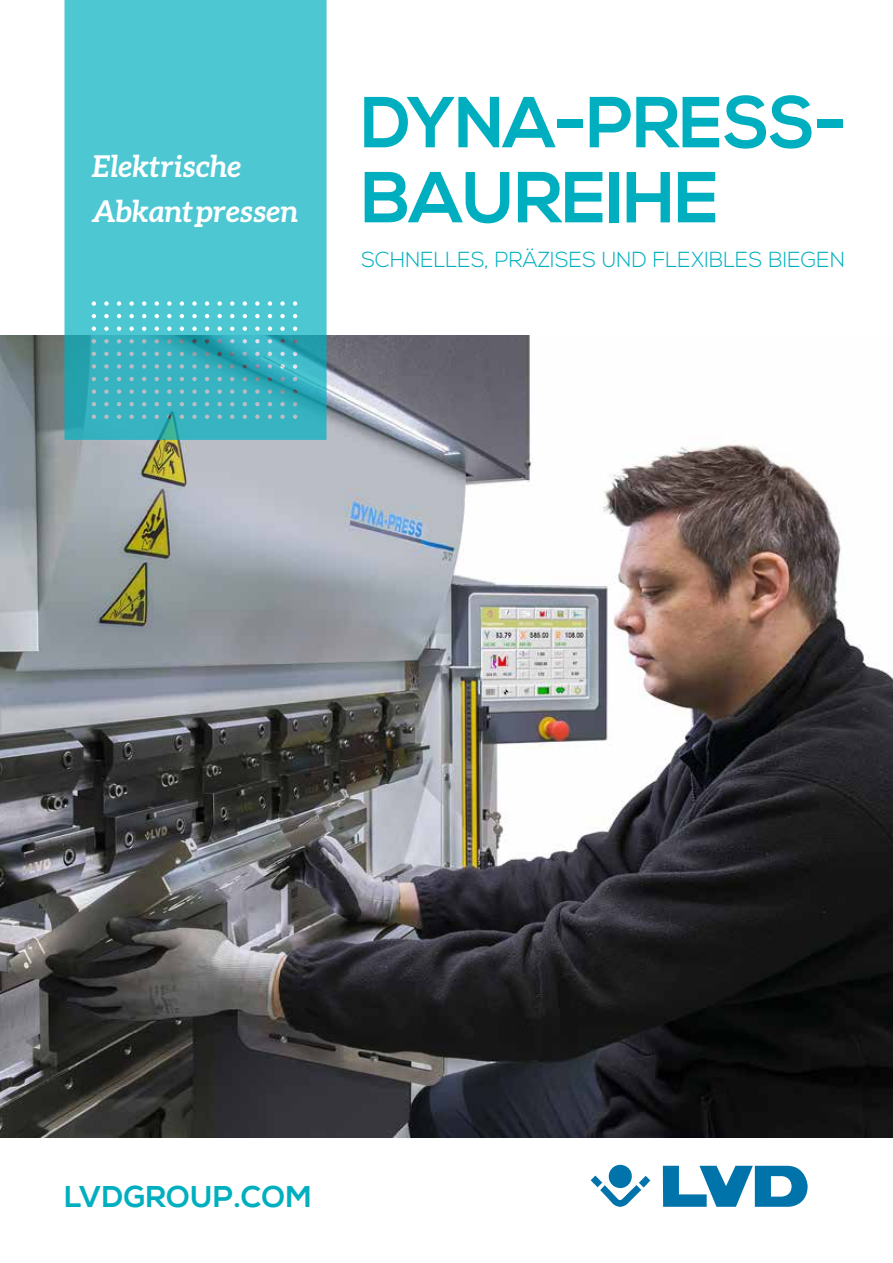
<style>
.page{position:relative;width:893px;height:1263px;background:#fff}
.page>*{position:absolute;margin:0;border:0;box-sizing:border-box;transform-origin:0 0}
.t1{font:700 72px/75px "Nexa";letter-spacing:-.01em;color:#00afbf}
.t2{font:italic 700 30px/45px "Aleo";color:#fff}
.t3{font:700 30px "Nexa";letter-spacing:.015em;color:#00afbf}
.t4{font:300 21.75px "Nexa";letter-spacing:.005em;color:#00afbf}
</style>
<div class="page">
<img style="left:0;top:336px;width:893px;height:801px">
<svg style="left:663px;top:1166px;width:145px;height:41px"></svg>
<svg style="left:591px;top:1164px;width:59px;height:43px"></svg>
<svg style="left:64px;top:0;width:263px;height:440px;background:#4ac1cc"></svg>
<h2 class="t2" style="left:91px;top:143px;width:209px">Elektrische<br>Abkantpressen</h2>
<h1 class="t1" style="left:361px;top:88px;width:487px">DYNA-PRESS-<br>BAUREIHE</h1>
<p class="t4" style="left:361px;top:247px;width:485px">SCHNELLES, PRÄZISES UND FLEXIBLES BIEGEN</p>
<h2 class="t3" style="left:64px;top:1179px;width:249px">LVDGROUP.COM</h2>
</div>
